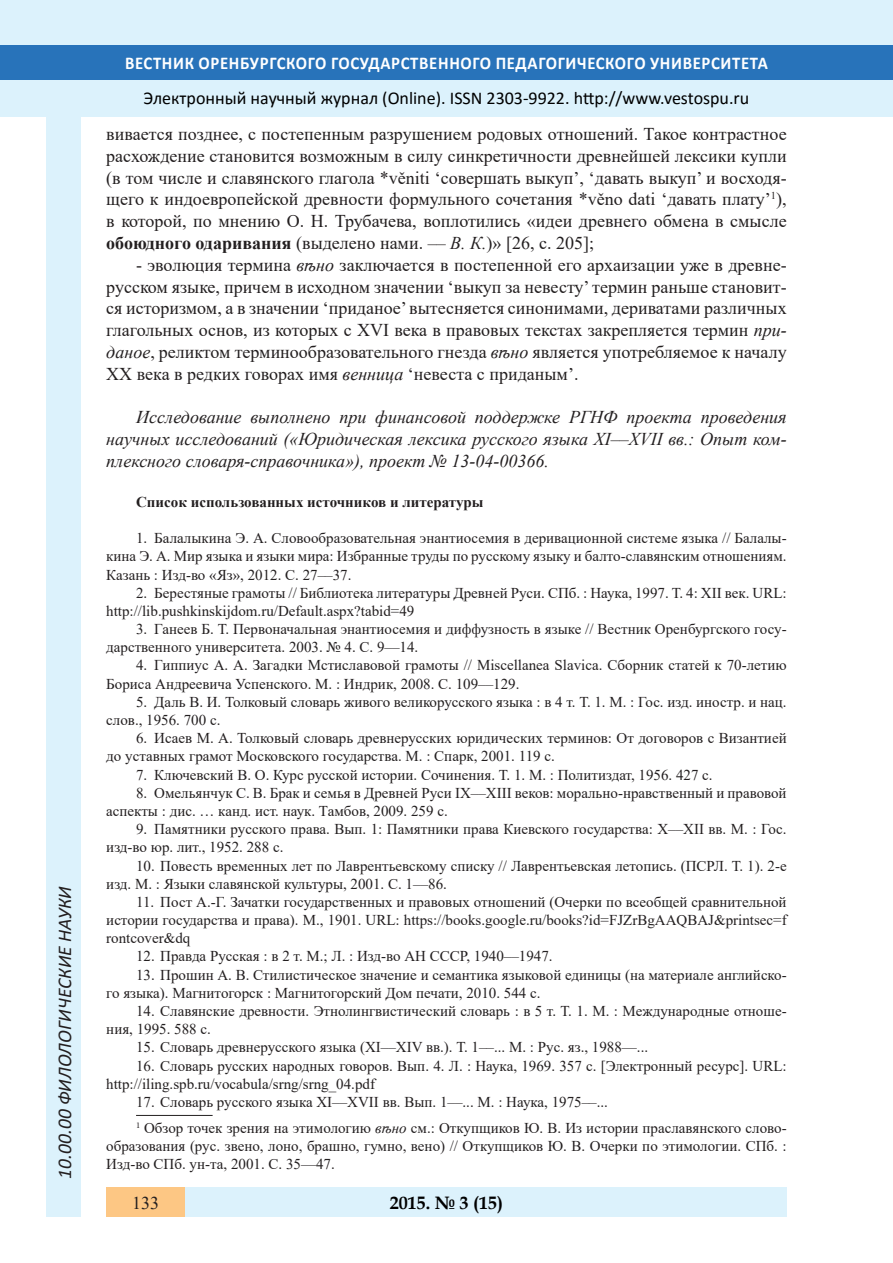
<style>
.page{position:relative;width:893px;height:1263px;background:#fff}
.page>*{position:absolute;margin:0;border:0;box-sizing:border-box;transform-origin:0 0}
.t1{font:italic 19.5px "Calibri";color:#231f20}
.Стиль2{font:18px/21.8px "Times New Roman";color:#231f20;text-align:justify}
.Стиль2-2{font:italic 18px/21.8px "Times New Roman";color:#231f20;text-align:justify}
.t2{font:18px "Calibri";color:#000}
.t3{font:700 18px "Calibri";letter-spacing:.04em;color:#fff;scale:.93 1}
.t4{font:700 18px "Book Antiqua";color:#000}
.литература{font:15px/18.1px "Times New Roman";color:#231f20}
.литература-2{font:700 15px "Times New Roman";color:#231f20}
.s1{font-weight:700}
.s2{font-style:italic}
.s3{font-style:normal}
</style>
<div class="page">
<div style="left:0;top:0;width:893px;height:116px;background:#dcf2fc"></div>
<div style="left:0;top:45px;width:893px;height:34px;background:#2873ba"></div>
<div style="left:47px;top:116px;width:34px;height:1101px;background:#dcf2fc"></div>
<div style="left:106px;top:1188px;width:681px;height:29px;background:#dcf2fc"></div>
<div style="left:106px;top:1188px;width:79px;height:29px;background:#fdc784"></div>
<hr style="left:136px;top:1115px;width:77px;height:1px;background:#231f20">
<h1 class="t1" style="left:51px;top:1179px;width:294px;rotate:-90deg">10.00.00 ФИЛОЛОГИЧЕСКИЕ НАУКИ</h1>
<h1 class="t1" style="left:51px;top:1105px;width:206px;rotate:-90deg">БИОЛОГИЧЕСКИЕ НАУКИ</h1>
<h1 class="t1" style="left:51px;top:1179px;width:21px;rotate:-90deg">03</h1>
<p class="t3" style="left:125px;top:50px;width:693px">ВЕСТНИК ОРЕНБУРГСКОГО ГОСУДАРСТВЕННОГО ПЕДАГОГИЧЕСКОГО УНИВЕРСИТЕТА</p>
<p class="t2" style="left:144px;top:85px;width:607px">Электронный научный журнал (Online). ISSN 2303-9922. http://www.vestospu.ru</p>
<p class="t2" style="left:583px;top:85px;width:13px">t</p>
<p class="Стиль2" style="left:106px;top:123px;width:682px">вивается позднее, с постепенным разрушением родовых отношений. Такое контрастное расхождение становится возможным в силу синкретичности древнейшей лексики купли (в том числе и славянского глагола *věniti ‘совершать выкуп’, ‘давать выкуп’ и восходя&shy;щего к индоевропейской древности формульного сочетания *věno dati ‘давать плату’<sup>1</sup>), в которой, по мнению О. Н. Трубачева, воплотились «идеи древнего обмена в смысле <span class="s1">обоюдного одаривания</span> (выделено нами. –– <span class="s2">В. К.</span>)» [26, с. 205];</p>
<p class="Стиль2" style="left:106px;top:253px;width:682px;text-indent:30px">- эволюция термина <span class="s2">вѣно</span> заключается в постепенной его архаизации уже в древне&shy;русском языке, причем в исходном значении ‘выкуп за невесту’ термин раньше становит&shy;ся историзмом, а в значении ‘приданое’ вытесняется синонимами, дериватами различных глагольных основ, из которых с XVI века в правовых текстах закрепляется термин <span class="s2">при&shy;даное</span>, реликтом терминообразовательного гнезда <span class="s2">вѣно</span> является употребляемое к началу XX века в редких говорах имя <span class="s2">венница</span> ‘невеста с приданым’.</p>
<p class="Стиль2-2" style="left:106px;top:406px;width:682px;text-indent:30px">Исследование выполнено при финансовой поддержке РГНФ проекта проведения научных исследований («Юридическая лексика русского языка XI<span class="s3">––</span>XVII вв.: Опыт ком&shy;плексного словаря-справочника»), проект № 13-04-00366.</p>
<p class="литература-2" style="left:136px;top:491px;width:349px">Список использованных источников и литературы</p>
<p class="литература" style="left:106px;top:529px;width:682px;text-align:justify;text-indent:30px">1. Балалыкина Э. А. Словообразовательная энантиосемия в деривационной системе языка // Балалы&shy;кина Э. А. Мир языка и языки мира: Избранные труды по русскому языку и балто-славянским отношениям.<br>Казань : Изд-во «Яз», 2012. С. 27––37.</p>
<p class="литература" style="left:106px;top:583px;width:682px;text-indent:30px">2. Берестяные грамоты // Библиотека литературы Древней Руси. СПб. : Наука, 1997. Т. 4: XII век. URL: http://lib.pushkinskijdom.ru/Default.aspx?tabid=49</p>
<p class="литература" style="left:106px;top:619px;width:682px;text-indent:30px">3. Ганеев Б. Т. Первоначальная энантиосемия и диффузность в языке // Вестник Оренбургского госу&shy;дарственного университета. 2003. № 4. С. 9––14.</p>
<p class="литература" style="left:106px;top:656px;width:682px;text-indent:30px">4. Гиппиус А. А. Загадки Мстиславовой грамоты // Miscellanea Slavica. Сборник статей к 70-летию<br>Бориса Андреевича Успенского. М. : Индрик, 2008. С. 109––129.</p>
<p class="литература" style="left:106px;top:692px;width:682px;text-indent:30px">5. Даль В. И. Толковый словарь живого великорусского языка : в 4 т. Т. 1. М. : Гос. изд. иностр. и нац. слов., 1956. 700 с.</p>
<p class="литература" style="left:106px;top:729px;width:682px;text-indent:30px">6. Исаев М. А. Толковый словарь древнерусских юридических терминов: От договоров с Византией до уставных грамот Московского государства. М. : Спарк, 2001. 119 с.</p>
<p class="литература" style="left:136px;top:765px;width:578px">7. Ключевский В. О. Курс русской истории. Сочинения. Т. 1. М. : Политиздат, 1956. 427 c.</p>
<p class="литература" style="left:106px;top:783px;width:682px;text-indent:30px">8. Омельянчук С. В. Брак и семья в Древней Руси IX––XIII веков: морально-нравственный и правовой аспекты : дис. … канд. ист. наук. Тамбов, 2009. 259 с.</p>
<p class="литература" style="left:106px;top:819px;width:682px;text-indent:30px">9. Памятники русского права. Вып. 1: Памятники права Киевского государства: X––XII вв. М. : Гос. изд-во юр. лит., 1952. 288 с.</p>
<p class="литература" style="left:106px;top:856px;width:682px;text-indent:30px">10. Повесть временных лет по Лаврентьевскому списку // Лаврентьевская летопись. (ПСРЛ. Т. 1). 2-е изд. М. : Языки славянской культуры, 2001. С. 1––86.</p>
<p class="литература" style="left:106px;top:892px;width:682px;text-align:justify;text-indent:30px">11. Пост А.-Г. Зачатки государственных и правовых отношений (Очерки по всеобщей сравнительной истории государства и права). М., 1901. URL: https://books.google.ru/books?id=FJZrBgAAQBAJ&amp;printsec=f rontcover&amp;dq</p>
<p class="литература" style="left:136px;top:947px;width:418px">12. Правда Русская : в 2 т. М.; Л. : Изд-во АН СССР, 1940––1947.</p>
<p class="литература" style="left:106px;top:965px;width:682px;text-indent:30px">13. Прошин А. В. Стилистическое значение и семантика языковой единицы (на материале английско&shy;го языка). Магнитогорск : Магнитогорский Дом печати, 2010. 544 с.</p>
<p class="литература" style="left:106px;top:1001px;width:682px;text-indent:30px">14. Славянские древности. Этнолингвистический словарь : в 5 т. Т. 1. М. : Международные отноше&shy;ния, 1995. 588 с.</p>
<p class="литература" style="left:136px;top:1038px;width:514px">15. Словарь древнерусского языка (XI––XIV вв.). Т. 1––... М. : Рус. яз., 1988—...</p>
<p class="литература" style="left:106px;top:1056px;width:682px;text-indent:30px">16. Словарь русских народных говоров. Вып. 4. Л. : Наука, 1969. 357 с. [Электронный ресурс]. URL: http://iling.spb.ru/vocabula/srng/srng_04.pdf</p>
<p class="литература" style="left:136px;top:1092px;width:473px">17. Словарь русского языка XI––XVII вв. Вып. 1––... М. : Наука, 1975––...</p>
<p class="литература" style="left:106px;top:1119px;width:682px;text-align:justify;text-indent:30px"><sup>1</sup> Обзор точек зрения на этимологию <span class="s2">вѣно</span> см.: Откупщиков Ю. В. Из истории праславянского слово&shy;образования (рус. звено, лоно, брашно, гумно, вено) // Откупщиков Ю. В. Очерки по этимологии. СПб. :<br>Изд-во СПб. ун-та, 2001. С. 35—47.</p>
<p class="Стиль2" style="left:132px;top:1191px;width:28px">133</p>
<p class="t4" style="left:390px;top:1190px;width:115px">2015. № 3 (15)</p>
</div>
